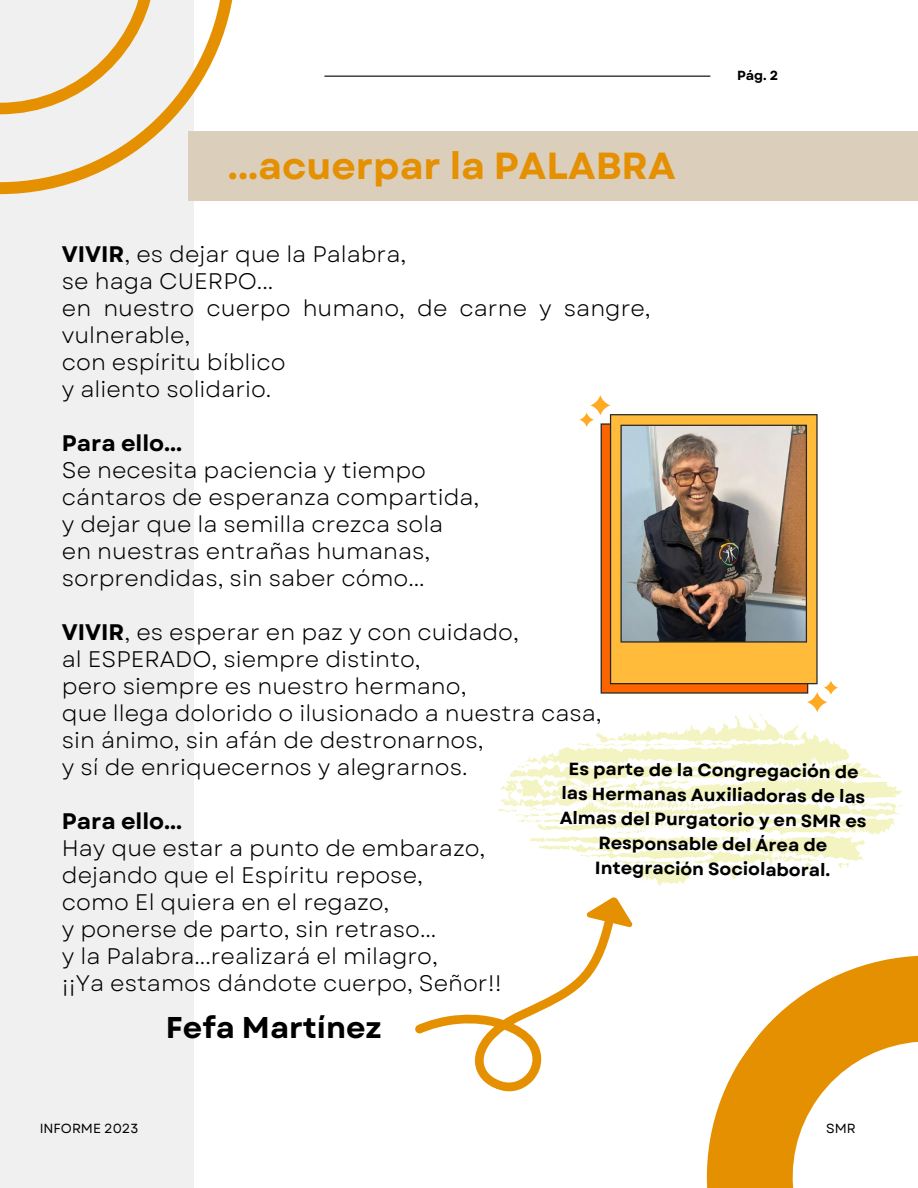
<style>
.page{position:relative;width:918px;height:1188px;background:#fff}
.page>*{position:absolute;margin:0;border:0;box-sizing:border-box;transform-origin:0 0}
.t1{font:700 37.65px "Garet";color:#e59000}
.t2{font:700 30px "Garet";color:#000}
.t3{font:22.5px/27px "Garet";color:#000}
.t4{font:700 17.7px/24.6px "Garet";color:#000;text-align:center}
.t5{font:13.2px "Garet";color:#000}
.t6{font:700 13.2px "Garet";color:#000}
.s1{font-weight:700}
</style>
<div class="page">
<div style="left:0;top:0;width:194px;height:1188px;background:#f0f0f0"></div>
<svg style="left:0;top:0;width:233px;height:194px"></svg>
<hr style="left:324px;top:76px;width:386px;height:1px;background:#000">
<svg style="left:706px;top:955px;width:212px;height:233px"></svg>
<div style="left:188px;top:131px;width:730px;height:69px;background:#dbceba"></div>
<svg style="left:498px;top:712px;width:405px;height:174px"></svg>
<svg style="left:579px;top:395px;width:259px;height:317px"></svg>
<img style="left:601px;top:414px;width:217px;height:280px">
<svg style="left:415px;top:853px;width:223px;height:239px"></svg>
<p class="t1" style="left:228px;top:138px;width:449px">...acuerpar la PALABRA</p>
<p class="t6" style="left:737px;top:66px;width:43px">Pág. 2</p>
<h3 class="t3" style="left:62px;top:241px;width:590px"><span class="s1">VIVIR</span>, es dejar que la Palabra,<br>se haga CUERPO...<br>en nuestro cuerpo humano, de carne y sangre, vulnerable,<br>con espíritu bíblico<br>y aliento solidario.</h3>
<h3 class="t3" style="left:62px;top:430px;width:419px"><span class="s1">Para ello...<br></span>Se necesita paciencia y tiempo cántaros de esperanza compartida, y dejar que la semilla crezca sola<br>en nuestras entrañas humanas, sorprendidas, sin saber cómo...</h3>
<h3 class="t3" style="left:62px;top:619px;width:541px"><span class="s1">VIVIR</span>, es esperar en paz y con cuidado,<br>al ESPERADO, siempre distinto,<br>pero siempre es nuestro hermano,<br>que llega dolorido o ilusionado a nuestra casa, sin ánimo, sin afán de destronarnos,<br>y sí de enriquecernos y alegrarnos.</h3>
<h3 class="t3" style="left:62px;top:808px;width:425px"><span class="s1">Para ello...<br></span>Hay que estar a punto de embarazo, dejando que el Espíritu repose, como El quiera en el regazo,<br>y ponerse de parto, sin retraso...<br>y la Palabra...realizará el milagro,</h3>
<p class="t3" style="left:62px;top:970px;width:441px">¡¡Ya estamos dándote cuerpo, Señor!!</p>
<h1 class="t4" style="left:561px;top:755px;width:308px;rotate:1deg">Es parte de la Congregación de las Hermanas Auxiliadoras de las<br>Almas del Purgatorio y en SMR es<br>Responsable del Área de<br>Integración Sociolaboral.</h1>
<h4 class="t2" style="left:166px;top:1006px;width:217px">Fefa Martínez</h4>
<p class="t5" style="left:40px;top:1119px;width:100px">INFORME 2023</p>
<p class="t5" style="left:826px;top:1119px;width:31px">SMR</p>
</div>
